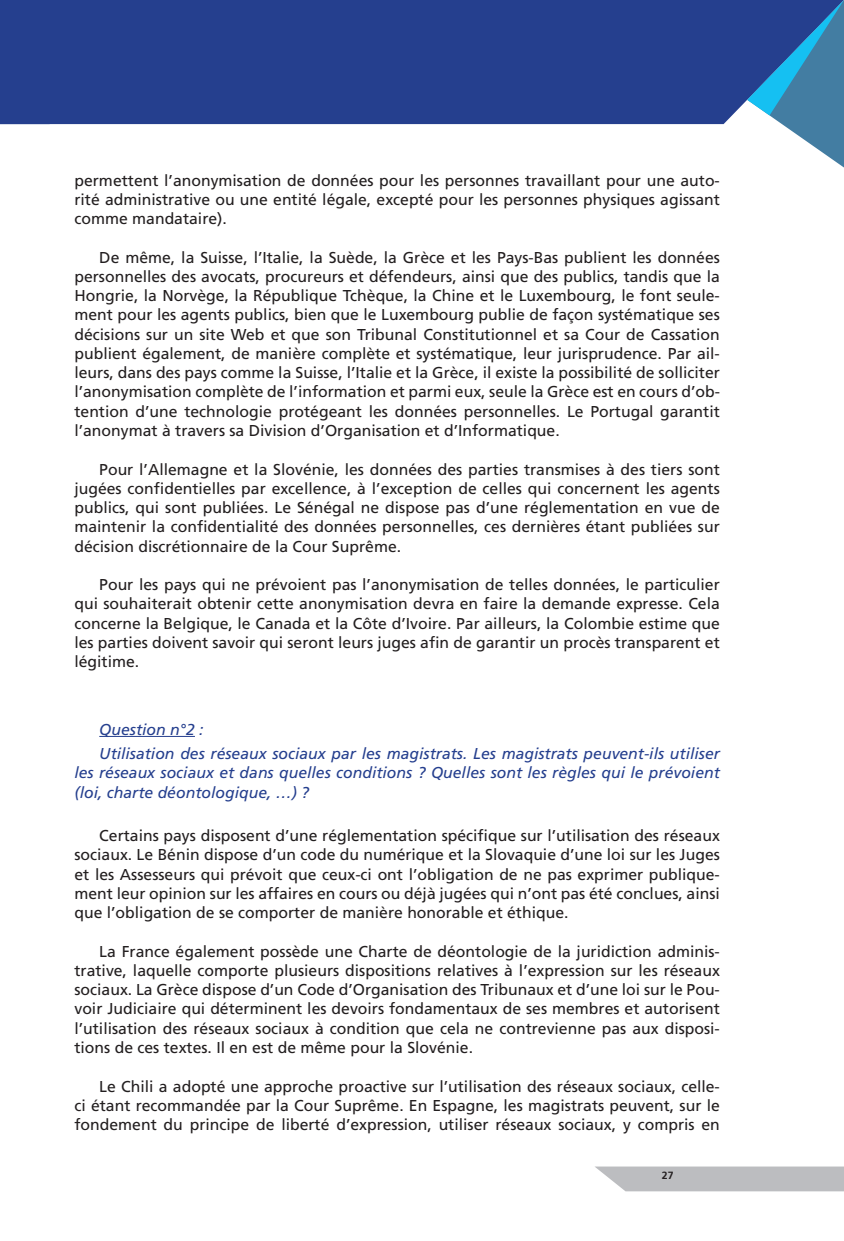
<style>
.page{position:relative;width:844px;height:1241px;background:#fff}
.page>*{position:absolute;margin:0;border:0;box-sizing:border-box;transform-origin:0 0}
.t1{font:15.75px/19.2px "Frutiger";color:#231f20;text-align:justify}
.t2{font:italic 15.75px/24.2px "Frutiger";color:#253f8e}
.t3{font:700 10.5px "Frutiger";color:#231f20}
</style>
<div class="page">
<div style="left:50px;top:0;width:697px;height:124px;background:#253f8e"></div>
<svg style="left:747px;top:0;width:96px;height:167px"></svg>
<svg style="left:595px;top:1166px;width:248px;height:25px;background:#c1c2c4"></svg>
<div style="left:0;top:0;width:50px;height:124px;background:#253f8e"></div>
<hr style="left:99px;top:736px;width:96px;height:1px;background:#253f8e">
<p class="t1" style="left:74px;top:172px;width:646px">permettent l’anonymisation de données pour les personnes travaillant pour une auto&shy;rité administrative ou une entité légale, excepté pour les personnes physiques agissant comme mandataire).</p>
<p class="t1" style="left:74px;top:249px;width:646px;text-indent:25px">De même, la Suisse, l’Italie, la Suède, la Grèce et les Pays-Bas publient les données personnelles des avocats, procureurs et défendeurs, ainsi que des publics, tandis que la Hongrie, la Norvège, la République Tchèque, la Chine et le Luxembourg, le font seule&shy;ment pour les agents publics, bien que le Luxembourg publie de façon systématique ses décisions sur un site Web et que son Tribunal Constitutionnel et sa Cour de Cassation publient également, de manière complète et systématique, leur jurisprudence. Par ail&shy;leurs, dans des pays comme la Suisse, l’Italie et la Grèce, il existe la possibilité de solliciter l’anonymisation complète de l’information et parmi eux, seule la Grèce est en cours d’ob&shy;tention d’une technologie protégeant les données personnelles. Le Portugal garantit l’anonymat à travers sa Division d’Organisation et d’Informatique.</p>
<p class="t1" style="left:74px;top:461px;width:646px;text-indent:25px">Pour l’Allemagne et la Slovénie, les données des parties transmises à des tiers sont jugées confidentielles par excellence, à l’exception de celles qui concernent les agents publics, qui sont publiées. Le Sénégal ne dispose pas d’une réglementation en vue de maintenir la confidentialité des données personnelles, ces dernières étant publiées sur décision discrétionnaire de la Cour Suprême.</p>
<p class="t1" style="left:74px;top:576px;width:646px;text-indent:25px">Pour les pays qui ne prévoient pas l’anonymisation de telles données, le particulier qui souhaiterait obtenir cette anonymisation devra en faire la demande expresse. Cela concerne la Belgique, le Canada et la Côte d’Ivoire. Par ailleurs, la Colombie estime que les parties doivent savoir qui seront leurs juges afin de garantir un procès transparent et légitime.</p>
<p class="t2" style="left:99px;top:718px;width:622px">Question n°2 :<br>Utilisation des réseaux sociaux par les magistrats. Les magistrats peuvent-ils utiliser</p>
<p class="t2" style="left:74px;top:764px;width:646px;line-height:19.2px">les réseaux sociaux et dans quelles conditions ? Quelles sont les règles qui le prévoient (loi, charte déontologique, …) ?</p>
<p class="t1" style="left:74px;top:827px;width:646px;text-indent:25px">Certains pays disposent d’une réglementation spécifique sur l’utilisation des réseaux sociaux. Le Bénin dispose d’un code du numérique et la Slovaquie d’une loi sur les Juges et les Assesseurs qui prévoit que ceux-ci ont l’obligation de ne pas exprimer publique&shy;ment leur opinion sur les affaires en cours ou déjà jugées qui n’ont pas été conclues, ainsi que l’obligation de se comporter de manière honorable et éthique.</p>
<p class="t1" style="left:74px;top:943px;width:646px;text-indent:25px">La France également possède une Charte de déontologie de la juridiction adminis&shy;trative, laquelle comporte plusieurs dispositions relatives à l’expression sur les réseaux sociaux. La Grèce dispose d’un Code d’Organisation des Tribunaux et d’une loi sur le Pou&shy;voir Judiciaire qui déterminent les devoirs fondamentaux de ses membres et autorisent l’utilisation des réseaux sociaux à condition que cela ne contrevienne pas aux disposi&shy;tions de ces textes. Il en est de même pour la Slovénie.</p>
<p class="t1" style="left:74px;top:1077px;width:646px;text-indent:25px">Le Chili a adopté une approche proactive sur l’utilisation des réseaux sociaux, celle&shy;ci étant recommandée par la Cour Suprême. En Espagne, les magistrats peuvent, sur le fondement du principe de liberté d’expression, utiliser réseaux sociaux, y compris en</p>
<p class="t3" style="left:661px;top:1169px;width:13px">27</p>
</div>
